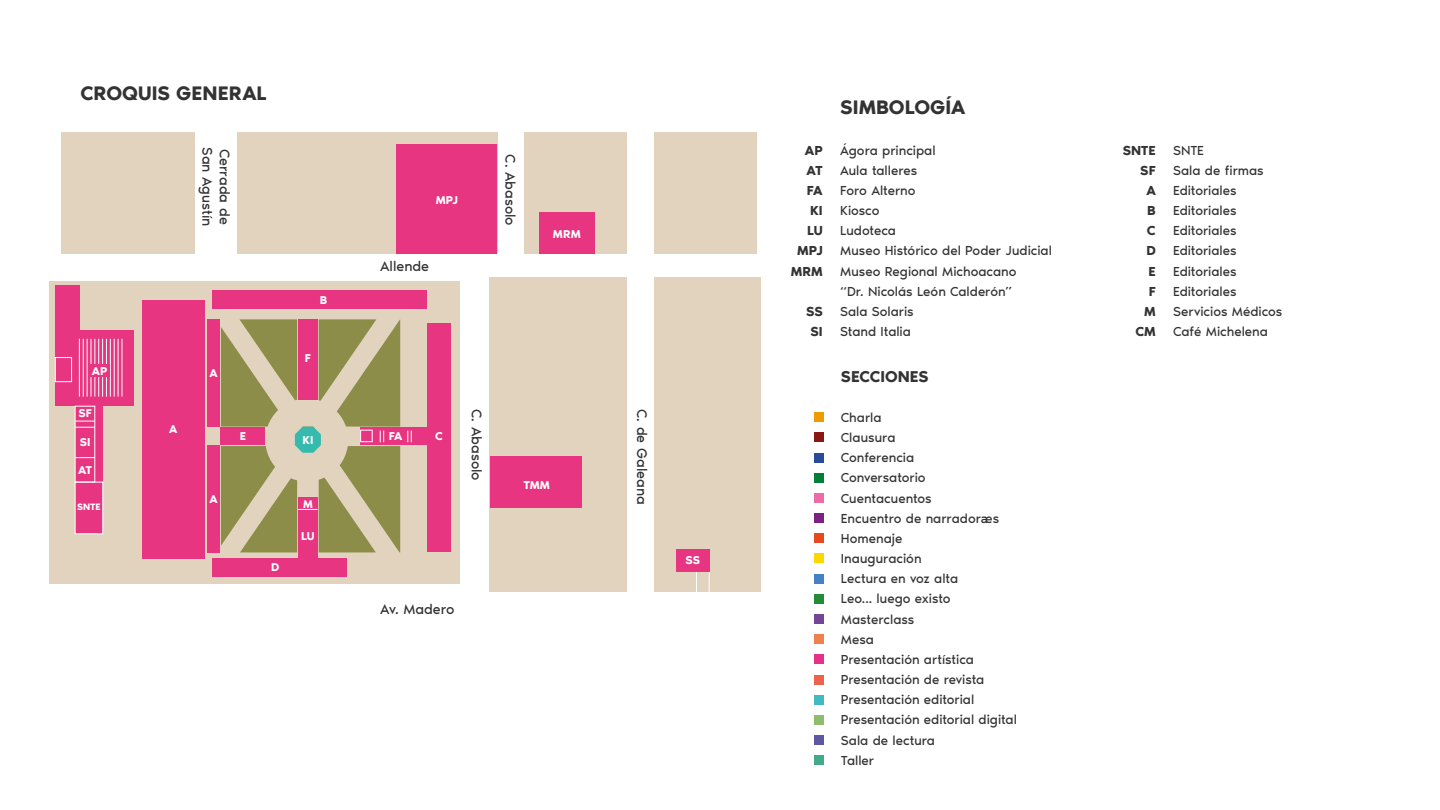
<style>
.page{position:relative;width:1440px;height:810px;background:#fff}
.page>*{position:absolute;margin:0;border:0;box-sizing:border-box;transform-origin:0 0}
.t1{font:600 20.17px "Noir Pro";color:#333}
.t2{font:600 16.12px "Noir Pro";color:#333}
.t3{font:14.48px "Noir Pro";color:#333}
.t4{font:13.42px/20.2px "Noir Pro";letter-spacing:-.005em;color:#333}
.t5{font:600 13.42px/20.2px "Noir Pro";letter-spacing:-.005em;color:#333;text-align:right}
.t6{font:600 11.7px "Noir Pro";letter-spacing:-.005em;color:#fff}
.t7{font:600 11.32px "Noir Pro";color:#fff}
.t8{font:600 9.52px "Noir Pro";color:#fff}
</style>
<div class="page">
<div style="left:814px;top:413px;width:10px;height:9px;background:#ee9b02"></div>
<div style="left:814px;top:433px;width:10px;height:9px;background:#8a1812"></div>
<div style="left:814px;top:453px;width:10px;height:9px;background:#2a4b9a"></div>
<div style="left:814px;top:473px;width:10px;height:10px;background:#038036"></div>
<div style="left:814px;top:493px;width:10px;height:10px;background:#ec6da5"></div>
<div style="left:814px;top:513px;width:10px;height:10px;background:#7b217f"></div>
<div style="left:814px;top:534px;width:10px;height:9px;background:#e7491d"></div>
<div style="left:814px;top:554px;width:10px;height:9px;background:#ffd700"></div>
<div style="left:814px;top:574px;width:10px;height:9px;background:#4682c3"></div>
<div style="left:814px;top:594px;width:10px;height:10px;background:#248b37"></div>
<div style="left:814px;top:614px;width:10px;height:10px;background:#744594"></div>
<div style="left:814px;top:634px;width:10px;height:10px;background:#ef824c"></div>
<div style="left:814px;top:655px;width:10px;height:9px;background:#e73088"></div>
<div style="left:814px;top:675px;width:10px;height:9px;background:#eb634c"></div>
<div style="left:814px;top:695px;width:10px;height:9px;background:#42bac3"></div>
<div style="left:814px;top:715px;width:10px;height:10px;background:#8fbd6c"></div>
<div style="left:814px;top:735px;width:10px;height:10px;background:#5d58a1"></div>
<div style="left:814px;top:755px;width:10px;height:10px;background:#42a98b"></div>
<div style="left:49px;top:282px;width:411px;height:302px;background:#e2d3bf"></div>
<div style="left:427px;top:323px;width:24px;height:229px;background:#e73582"></div>
<div style="left:361px;top:427px;width:66px;height:18px;background:#e73582"></div>
<div style="left:142px;top:300px;width:62px;height:258px;background:#e73582"></div>
<div style="left:298px;top:497px;width:20px;height:61px;background:#e73582"></div>
<svg style="left:221px;top:319px;width:191px;height:233px"></svg>
<div style="left:212px;top:291px;width:215px;height:18px;background:#e73582"></div>
<div style="left:55px;top:330px;width:79px;height:76px;background:#e73582"></div>
<div style="left:55px;top:285px;width:24px;height:45px;background:#e73582"></div>
<div style="left:75px;top:406px;width:28px;height:128px;background:#e73582"></div>
<div style="left:55px;top:357px;width:17px;height:25px;border:1px solid #fff"></div>
<hr style="left:79px;top:339px;width:1px;height:58px;background:#fff">
<hr style="left:83px;top:339px;width:1px;height:58px;background:#fff">
<hr style="left:87px;top:339px;width:1px;height:58px;background:#fff">
<hr style="left:91px;top:339px;width:1px;height:58px;background:#fff">
<hr style="left:95px;top:339px;width:1px;height:58px;background:#fff">
<hr style="left:98px;top:339px;width:1px;height:58px;background:#fff">
<hr style="left:102px;top:339px;width:1px;height:58px;background:#fff">
<hr style="left:106px;top:339px;width:1px;height:58px;background:#fff">
<hr style="left:110px;top:339px;width:1px;height:58px;background:#fff">
<hr style="left:114px;top:339px;width:1px;height:58px;background:#fff">
<hr style="left:118px;top:339px;width:1px;height:58px;background:#fff">
<hr style="left:122px;top:339px;width:1px;height:58px;background:#fff">
<div style="left:75px;top:482px;width:28px;height:52px;border:1px solid #fff"></div>
<div style="left:75px;top:406px;width:20px;height:76px;border:1px solid #fff"></div>
<svg style="left:75px;top:457px;width:20px;height:1px"></svg>
<svg style="left:75px;top:421px;width:20px;height:7px"></svg>
<div style="left:90px;top:364px;width:20px;height:13px;background:#e73582"></div>
<div style="left:386px;top:430px;width:19px;height:13px;background:#e73582"></div>
<div style="left:221px;top:427px;width:44px;height:18px;background:#e73582"></div>
<div style="left:490px;top:278px;width:137px;height:314px;background:#e2d3bf"></div>
<div style="left:237px;top:132px;width:260px;height:122px;background:#e2d3bf"></div>
<div style="left:62px;top:132px;width:133px;height:122px;background:#e2d3bf"></div>
<div style="left:525px;top:132px;width:102px;height:122px;background:#e2d3bf"></div>
<div style="left:396px;top:144px;width:101px;height:110px;background:#e73582"></div>
<div style="left:539px;top:212px;width:56px;height:42px;background:#e73582"></div>
<div style="left:490px;top:457px;width:92px;height:51px;background:#e73582"></div>
<div style="left:654px;top:132px;width:103px;height:122px;background:#e2d3bf"></div>
<div style="left:654px;top:278px;width:107px;height:314px;background:#e2d3bf"></div>
<div style="left:676px;top:550px;width:34px;height:22px;background:#e73582"></div>
<svg style="left:709px;top:572px;width:1px;height:20px"></svg>
<svg style="left:696px;top:572px;width:1px;height:20px"></svg>
<div style="left:207px;top:319px;width:13px;height:108px;background:#e73582"></div>
<div style="left:212px;top:558px;width:135px;height:18px;background:#e73582"></div>
<div style="left:298px;top:319px;width:20px;height:81px;background:#e73582"></div>
<div style="left:207px;top:445px;width:13px;height:108px;background:#e73582"></div>
<h1 class="t1" style="left:80px;top:77px;width:188px">CROQUIS GENERAL</h1>
<p class="t3" style="left:219px;top:147px;width:81px;rotate:90deg">San Agustín</p>
<p class="t3" style="left:236px;top:149px;width:77px;rotate:90deg">Cerrada de</p>
<p class="t3" style="left:522px;top:154px;width:73px;rotate:90deg">C. Abasolo</p>
<p class="t6" style="left:436px;top:191px;width:24px">MPJ</p>
<p class="t6" style="left:553px;top:224px;width:29px">MRM</p>
<p class="t3" style="left:380px;top:255px;width:50px">Allende</p>
<p class="t6" style="left:320px;top:291px;width:9px">B</p>
<p class="t6" style="left:305px;top:349px;width:8px">F</p>
<p class="t6" style="left:92px;top:361px;width:17px">AP</p>
<p class="t6" style="left:209px;top:364px;width:10px">A</p>
<p class="t6" style="left:78px;top:404px;width:15px">SF</p>
<p class="t6" style="left:80px;top:432px;width:12px">SI</p>
<p class="t6" style="left:78px;top:461px;width:16px">AT</p>
<p class="t6" style="left:169px;top:420px;width:10px">A</p>
<p class="t6" style="left:240px;top:427px;width:8px">E</p>
<p class="t6" style="left:389px;top:427px;width:15px">FA</p>
<p class="t6" style="left:302px;top:431px;width:12px">KI</p>
<p class="t6" style="left:435px;top:427px;width:9px">C</p>
<p class="t3" style="left:488px;top:409px;width:73px;rotate:90deg">C. Abasolo</p>
<p class="t6" style="left:523px;top:476px;width:28px">TMM</p>
<p class="t8" style="left:77px;top:500px;width:25px">SNTE</p>
<p class="t6" style="left:209px;top:490px;width:10px">A</p>
<p class="t7" style="left:303px;top:495px;width:11px">M</p>
<p class="t6" style="left:301px;top:527px;width:15px">LU</p>
<p class="t6" style="left:271px;top:558px;width:10px">D</p>
<p class="t3" style="left:380px;top:598px;width:76px">Av. Madero</p>
<p class="t3" style="left:653px;top:409px;width:97px;rotate:90deg">C. de Galeana</p>
<p class="t6" style="left:686px;top:551px;width:16px">SS</p>
<p class="t5" style="left:791px;top:139px;width:34px">AP<br>AT<br>FA<br>KI<br>LU<br>MPJ<br>MRM</p>
<p class="t5" style="left:806px;top:300px;width:18px;text-align:center">SS<br>SI</p>
<h1 class="t1" style="left:840px;top:92px;width:127px">SIMBOLOGÍA</h1>
<p class="t4" style="left:840px;top:139px;width:213px">Ágora principal<br>Aula talleres<br>Foro Alterno<br>Kiosco<br>Ludoteca<br>Museo Histórico del Poder Judicial<br>Museo Regional Michoacano<br>“Dr. Nicolás León Calderón”<br>Sala Solaris<br>Stand Italia</p>
<p class="t2" style="left:841px;top:364px;width:89px">SECCIONES</p>
<p class="t4" style="left:841px;top:406px;width:178px">Charla<br>Clausura<br>Conferencia<br>Conversatorio<br>Cuentacuentos<br>Encuentro de narradoræs<br>Homenaje<br>Inauguración<br>Lectura en voz alta<br>Leo... luego existo<br>Masterclass<br>Mesa<br>Presentación artística<br>Presentación de revista<br>Presentación editorial<br>Presentación editorial digital<br>Sala de lectura<br>Taller</p>
<p class="t5" style="left:1123px;top:139px;width:35px">SNTE<br>SF<br>A<br>B<br>C<br>D<br>E<br>F<br>M<br>CM</p>
<p class="t4" style="left:1173px;top:139px;width:111px">SNTE<br>Sala de firmas<br>Editoriales<br>Editoriales<br>Editoriales<br>Editoriales<br>Editoriales<br>Editoriales<br>Servicios Médicos<br>Café Michelena</p>
</div>
